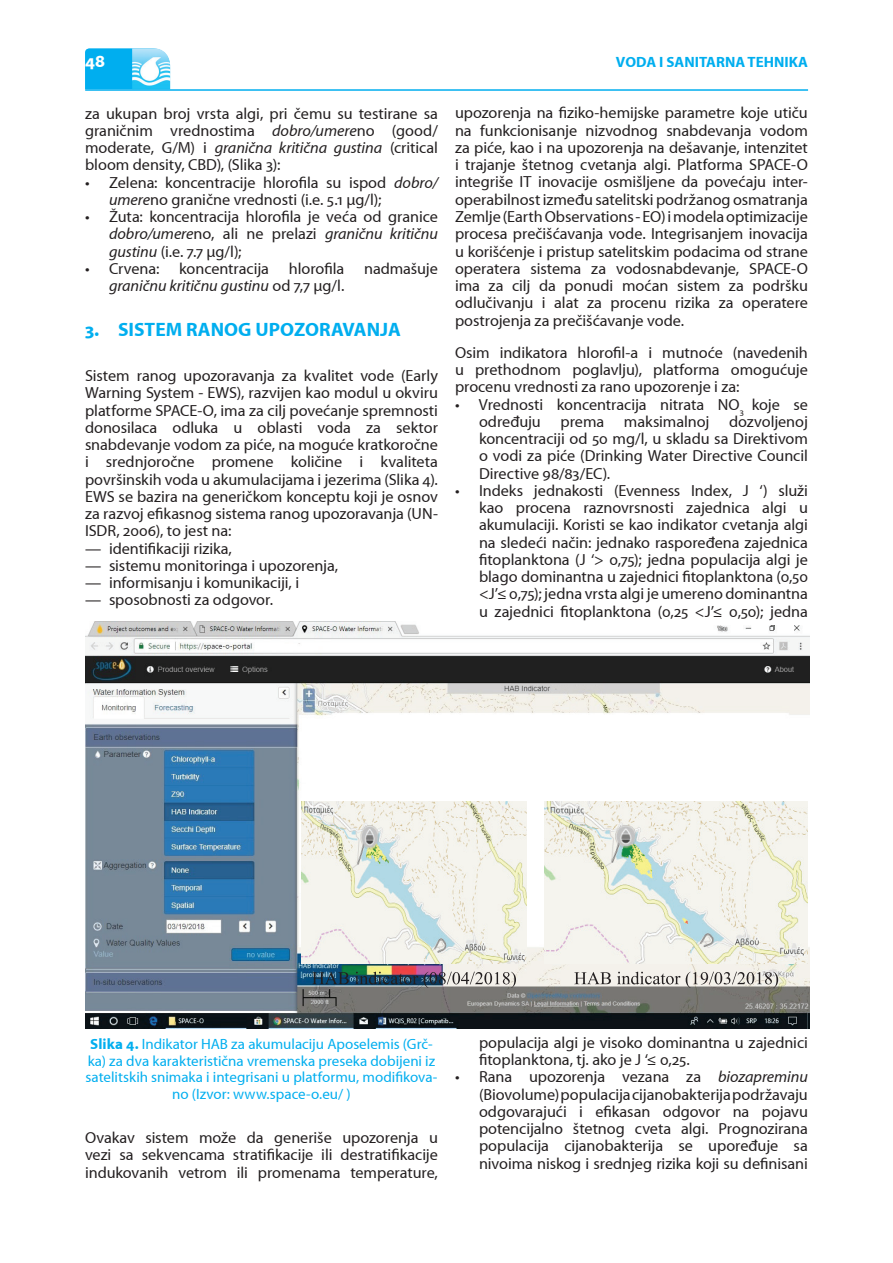
<style>
.page{position:relative;width:893px;height:1263px;background:#fff}
.page>*{position:absolute;margin:0;border:0;box-sizing:border-box;transform-origin:0 0}
.t1{font:700 19.5px "X Myriad Pro";color:#00aeef}
.t2{font:700 18px "X Myriad Pro";color:#fff}
.t3{font:16.2px/17.2px "X Myriad Pro";letter-spacing:-.005em;color:#231f20;text-align:justify}
.t4{font:15px/16.5px "X Myriad Pro";color:#00aeef;text-align:center}
.t5{font:700 15px "X Myriad Pro";color:#00aeef}
.s1{font-style:italic}
.s2{font-weight:700}
</style>
<div class="page">
<div style="left:85px;top:48px;width:47px;height:41px;background:#00aeef"></div>
<hr style="left:85px;top:89px;width:723px;height:2px;background:#00aeef">
<img style="left:132px;top:48px;width:38px;height:41px">
<img style="left:85px;top:621px;width:724px;height:407px">
<img style="left:302px;top:801px;width:224px;height:163px">
<img style="left:544px;top:801px;width:264px;height:163px">
<svg style="left:312px;top:972px;width:204px;height:16px"></svg>
<svg style="left:574px;top:972px;width:204px;height:16px"></svg>
<p class="t2" style="left:85px;top:50px;width:21px">48</p>
<p class="t5" style="left:616px;top:53px;width:194px">VODA I SANITARNA TEHNIKA</p>
<p class="t3" style="left:455px;top:105px;width:354px">upozorenja na fiziko-hemijske parametre koje utiču na funkcionisanje nizvodnog snabdevanja vodom za piće, kao i na upozorenja na dešavanje, intenzitet i trajanje štetnog cvetanja algi. Platforma SPACE-O integriše IT inovacije osmišljene da povećaju inter&shy;operabilnost između satelitski podržanog osmatranja Zemlje (Earth Observations - EO) i modela optimizacije procesa prečišćavanja vode. Integrisanjem inovacija u korišćenje i pristup satelitskim podacima od strane operatera sistema za vodosnabdevanje, SPACE-O ima za cilj da ponudi moćan sistem za podršku odlučivanju i alat za procenu rizika za operatere postrojenja za prečišćavanje vode.</p>
<p class="t3" style="left:455px;top:344px;width:354px">Osim indikatora hlorofil-a i mutnoće (navedenih u prethodnom poglavlju), platforma omogućuje procenu vrednosti za rano upozorenje i za:</p>
<p class="t3" style="left:479px;top:396px;width:330px;text-indent:-24px">• Vrednosti koncentracija nitrata NO<sub>3</sub> koje se određuju prema maksimalnoj dozvoljenoj koncentraciji od 50 mg/l, u skladu sa Direktivom o vodi za piće (Drinking Water Directive Council Directive 98/83/EC).</p>
<p class="t3" style="left:479px;top:482px;width:330px;text-indent:-24px">• Indeks jednakosti (Evenness Index, J ‘) služi kao procena raznovrsnosti zajednica algi u akumulaciji. Koristi se kao indikator cvetanja algi na sledeći način: jednako raspoređena zajednica fitoplanktona (J ‘&gt; 0,75); jedna populacija algi je blago dominantna u zajednici fitoplanktona (0,50 &lt;J’≤ 0,75); jedna vrsta algi je umereno dominantna u zajednici fitoplanktona (0,25 &lt;J’≤ 0,50); jedna</p>
<p class="t3" style="left:85px;top:105px;width:354px">za ukupan broj vrsta algi, pri čemu su testirane sa graničnim vrednostima <span class="s1">dobro/umere</span>no (good/ moderate, G/M) i <span class="s1">granična kritična gustina</span> (critical bloom density, CBD), (Slika 3):</p>
<p class="t3" style="left:109px;top:174px;width:330px;text-indent:-24px">• Zelena: koncentracije hlorofila su ispod <span class="s1">dobro/ umere</span>no granične vrednosti (i.e. 5.1 μg/l);</p>
<p class="t3" style="left:109px;top:208px;width:330px;text-indent:-24px">• Žuta: koncentracija hlorofila je veća od granice <span class="s1">dobro/umere</span>no, ali ne prelazi <span class="s1">graničnu kritičnu gustinu</span> (i.e. 7.7 μg/l);</p>
<p class="t3" style="left:109px;top:260px;width:330px;text-indent:-24px">• Crvena: koncentracija hlorofila nadmašuje <span class="s1">graničnu kritičnu gustinu</span> od 7,7 μg/l.</p>
<p class="t1" style="left:85px;top:318px;width:317px">3. SISTEM RANOG UPOZORAVANJA</p>
<p class="t3" style="left:85px;top:367px;width:354px">Sistem ranog upozoravanja za kvalitet vode (Early Warning System - EWS), razvijen kao modul u okviru platforme SPACE-O, ima za cilj povećanje spremnosti donosilaca odluka u oblasti voda za sektor snabdevanje vodom za piće, na moguće kratkoročne i srednjoročne promene količine i kvaliteta površinskih voda u akumulacijama i jezerima (Slika 4).<br>EWS se bazira na generičkom konceptu koji je osnov za razvoj efikasnog sistema ranog upozoravanja (UN-ISDR, 2006), to jest na:</p>
<p class="t3" style="left:85px;top:540px;width:148px">— identifikaciji rizika,</p>
<p class="t3" style="left:85px;top:557px;width:255px">— sistemu monitoringa i upozorenja,</p>
<p class="t3" style="left:85px;top:574px;width:216px">— informisanju i komunikaciji, i</p>
<p class="t3" style="left:85px;top:592px;width:190px">— sposobnosti za odgovor.</p>
<p class="t4" style="left:86px;top:1036px;width:353px"><span class="s2">Slika 4.</span> Indikator HAB za akumulaciju Aposelemis (Grč&shy;ka) za dva karakteristična vremenska preseka dobijeni iz satelitskih snimaka i integrisani u platformu, modifikova&shy;no (Izvor: www.space-o.eu/ )</p>
<p class="t3" style="left:85px;top:1129px;width:354px">Ovakav sistem može da generiše upozorenja u vezi sa sekvencama stratifikacije ili destratifikacije indukovanih vetrom ili promenama temperature,</p>
<p class="t3" style="left:479px;top:1034px;width:330px">populacija algi je visoko dominantna u zajednici fitoplanktona, tj. ako je J ‘≤ 0,25.</p>
<p class="t3" style="left:479px;top:1068px;width:330px;text-indent:-24px">• Rana upozorenja vezana za <span class="s1">biozapreminu </span>(Biovolume) populacija cijanobakterija podržavaju odgovarajući i efikasan odgovor na pojavu potencijalno štetnog cveta algi. Prognozirana populacija cijanobakterija se upoređuje sa nivoima niskog i srednjeg rizika koji su definisani</p>
</div>
